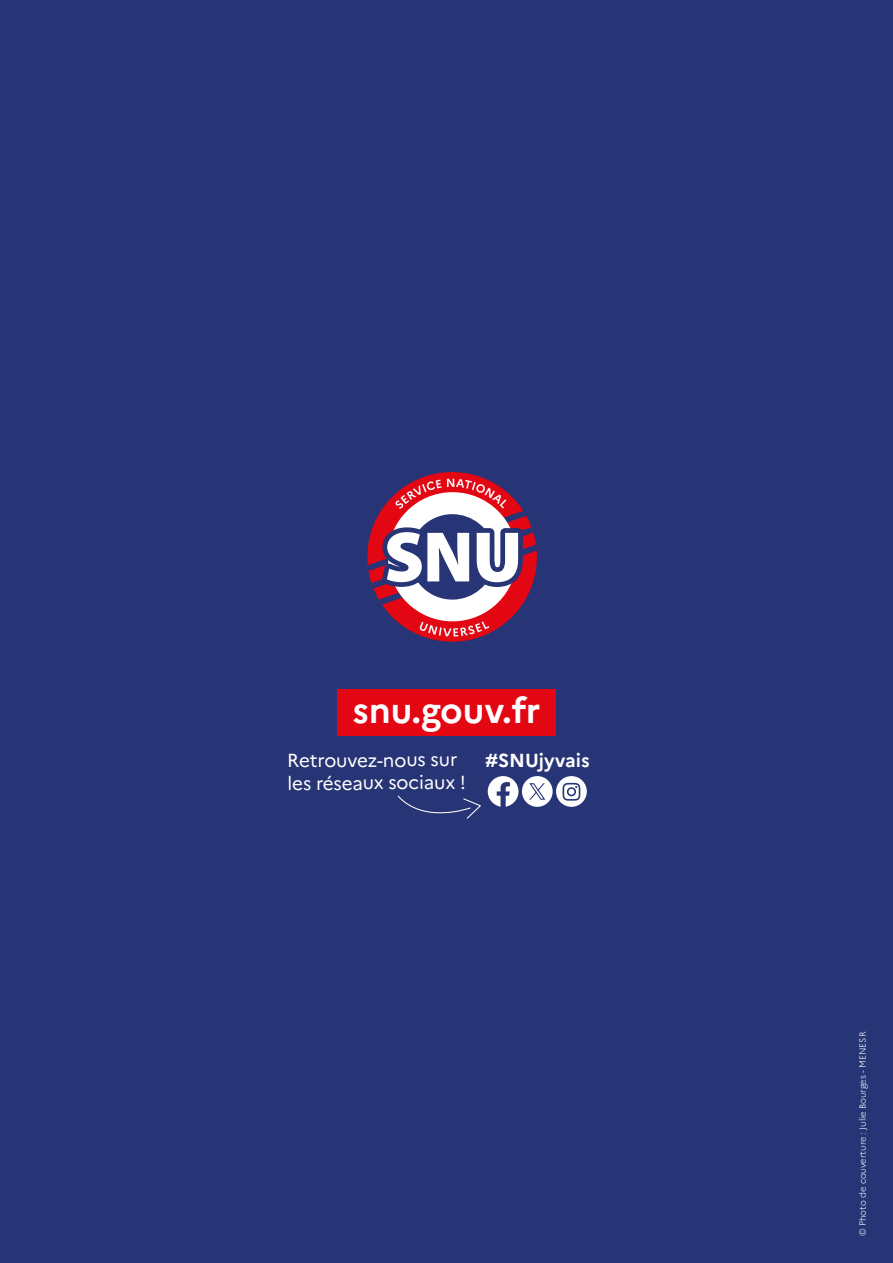
<style>
.page{position:relative;width:893px;height:1263px;background:#273475}
.page>*{position:absolute;margin:0;border:0;box-sizing:border-box;transform-origin:0 0}
.t1{font:700 35.85px "Marianne";color:#fff}
.t2{font:18.9px "Marianne";color:#fff}
.t3{font:700 18.9px "Marianne";color:#fff}
.t4{font:300 9px "Marianne";color:#fff}
</style>
<div class="page">
<div style="left:337px;top:689px;width:219px;height:46px;background:#e30613"></div>
<div style="left:367px;top:472px;width:170px;height:170px;background:#e30613;border-radius:50%"></div>
<div style="left:388px;top:492px;width:129px;height:129px;background:#fff;border-radius:50%"></div>
<svg style="left:368px;top:479px;width:169px;height:126px"></svg>
<svg style="left:419px;top:621px;width:70px;height:15px"></svg>
<svg style="left:397px;top:795px;width:84px;height:24px"></svg>
<svg style="left:556px;top:776px;width:31px;height:31px"></svg>
<div style="left:522px;top:776px;width:31px;height:31px;background:#fff;border-radius:15px"></div>
<svg style="left:529px;top:783px;width:16px;height:17px"></svg>
<svg style="left:488px;top:776px;width:30px;height:31px"></svg>
<h1 class="t1" style="left:352px;top:689px;width:190px">snu.gouv.fr</h1>
<h2 class="t2" style="left:287px;top:750px;width:172px;rotate:-1deg">Retrouvez-nous sur</h2>
<h2 class="t3" style="left:485px;top:748px;width:106px">#SNUjyvais</h2>
<h2 class="t2" style="left:287px;top:772px;width:180px;rotate:-1deg">les réseaux sociaux !</h2>
<p class="t4" style="left:857px;top:1236px;width:206px;rotate:-90deg">© Photo de couverture : Julie Bourges - MENESR</p>
</div>
